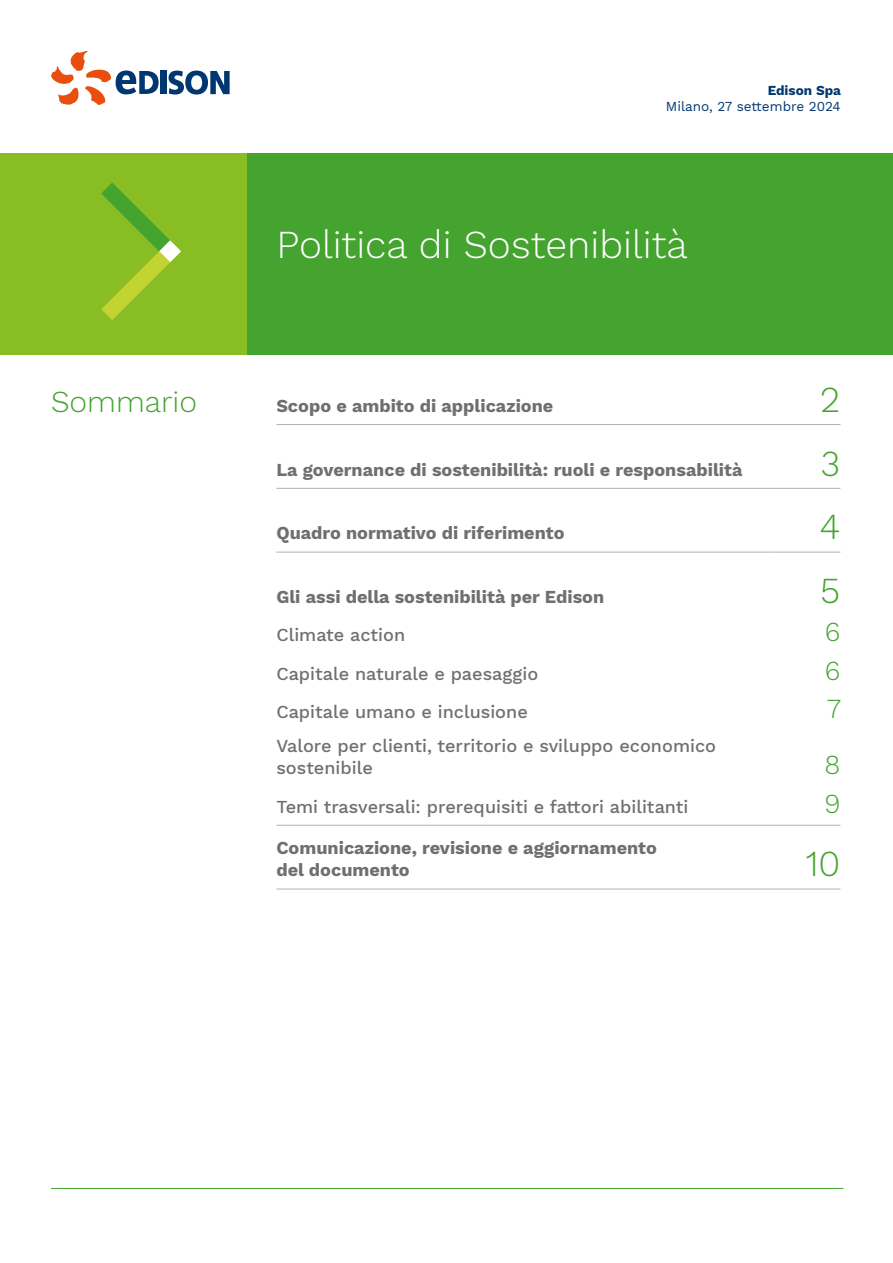
<style>
.page{position:relative;width:893px;height:1263px;background:#fff}
.page>*{position:absolute;margin:0;border:0;box-sizing:border-box;transform-origin:0 0}
.t1{font:300 39px "Work Sans";color:#fff}
.t2{font:300 36px "Work Sans";color:#45a330}
.t3{font:300 30px "Work Sans";color:#45a330}
.t4{font:300 27px "Work Sans";color:#45a330}
.t5{font:700 18px/22.5px "Work Sans";color:#706f6f}
.t6{font:500 18px/22.5px "Work Sans";color:#706f6f}
.t7{font:13.5px "Work Sans";color:#003770}
.t8{font:700 13.5px "Work Sans";color:#003770}
</style>
<div class="page">
<hr style="left:51px;top:1188px;width:792px;height:1px;background:#45a330">
<div style="left:0;top:153px;width:248px;height:202px;background:#89bd24"></div>
<svg style="left:101px;top:182px;width:80px;height:138px"></svg>
<div style="left:248px;top:153px;width:645px;height:202px;background:#45a330"></div>
<svg style="left:169px;top:71px;width:61px;height:24px"></svg>
<div style="left:161px;top:71px;width:6px;height:23px;background:#003770"></div>
<svg style="left:51px;top:51px;width:108px;height:54px"></svg>
<hr style="left:276px;top:424px;width:497px;height:1px;background:#b3b2b2">
<hr style="left:773px;top:424px;width:67px;height:1px;background:#b3b2b2">
<hr style="left:276px;top:488px;width:497px;height:1px;background:#b3b2b2">
<hr style="left:773px;top:488px;width:67px;height:1px;background:#b3b2b2">
<hr style="left:276px;top:552px;width:497px;height:1px;background:#b3b2b2">
<hr style="left:773px;top:552px;width:67px;height:1px;background:#b3b2b2">
<hr style="left:276px;top:825px;width:497px;height:1px;background:#b3b2b2">
<hr style="left:773px;top:825px;width:67px;height:1px;background:#b3b2b2">
<hr style="left:276px;top:889px;width:497px;height:1px;background:#b3b2b2">
<hr style="left:773px;top:889px;width:67px;height:1px;background:#b3b2b2">
<h3 class="t3" style="left:51px;top:384px;width:148px">Sommario</h3>
<p class="t8" style="left:768px;top:82px;width:75px">Edison Spa</p>
<p class="t7" style="left:666px;top:99px;width:176px">Milano, 27 settembre 2024</p>
<h1 class="t1" style="left:276px;top:222px;width:413px">Politica di Sostenibilità</h1>
<p class="t5" style="left:276px;top:395px;width:278px">Scopo e ambito di applicazione</p>
<h2 class="t2" style="left:820px;top:378px;width:22px">2</h2>
<p class="t5" style="left:276px;top:459px;width:468px">La governance di sostenibilità: ruoli e responsabilità</p>
<h2 class="t2" style="left:820px;top:442px;width:21px">3</h2>
<p class="t5" style="left:276px;top:523px;width:290px">Quadro normativo di riferimento</p>
<h2 class="t2" style="left:819px;top:506px;width:22px">4</h2>
<p class="t5" style="left:276px;top:587px;width:329px">Gli assi della sostenibilità per Edison</p>
<h2 class="t2" style="left:820px;top:570px;width:22px">5</h2>
<p class="t6" style="left:276px;top:625px;width:130px">Climate action</p>
<h3 class="t4" style="left:825px;top:616px;width:17px">6</h3>
<p class="t6" style="left:276px;top:663px;width:263px">Capitale naturale e paesaggio</p>
<h3 class="t4" style="left:825px;top:655px;width:17px">6</h3>
<p class="t6" style="left:276px;top:701px;width:253px">Capitale umano e inclusione</p>
<h3 class="t4" style="left:827px;top:693px;width:16px">7</h3>
<p class="t6" style="left:276px;top:735px;width:441px">Valore per clienti, territorio e sviluppo economico sostenibile</p>
<h3 class="t4" style="left:824px;top:749px;width:17px">8</h3>
<p class="t6" style="left:276px;top:796px;width:414px">Temi trasversali: prerequisiti e fattori abilitanti</p>
<h3 class="t4" style="left:824px;top:787px;width:18px">9</h3>
<p class="t5" style="left:276px;top:837px;width:382px">Comunicazione, revisione e aggiornamento del documento</p>
<h2 class="t2" style="left:805px;top:843px;width:36px">10</h2>
</div>
